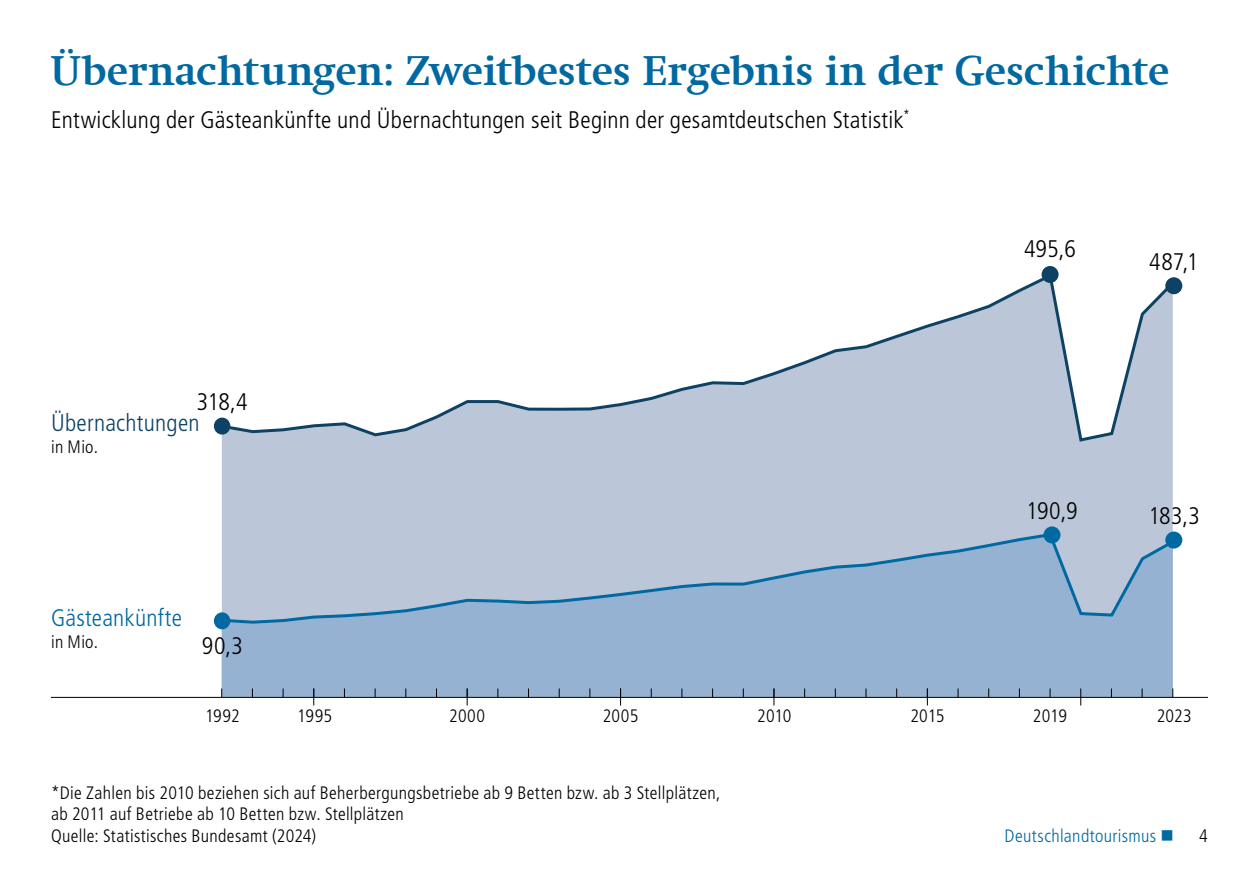
<style>
.page{position:relative;width:1259px;height:893px;background:#fff}
.page>*{position:absolute;margin:0;border:0;box-sizing:border-box;transform-origin:0 0}
.t1{font:700 42px "Swift Com";color:#0069a1}
.t2{font:300 condensed 24px "Frutiger LT Std";letter-spacing:.01em;color:#000}
.t3{font:300 condensed 24px "Frutiger LT Std";letter-spacing:.01em;color:#0d4264}
.t4{font:300 condensed 24px "Frutiger LT Std";letter-spacing:.01em;color:#0069a1}
.t5{font:300 condensed 18px/21.6px "Frutiger LT Std";letter-spacing:.02em;color:#000}
.t6{font:300 condensed 18px "Frutiger LT Std";letter-spacing:.02em;color:#0069a1}
</style>
<div class="page">
<div style="left:222px;top:443px;width:950px;height:88px;background:#bbc7d8"></div>
<div style="left:222px;top:625px;width:950px;height:72px;background:#96b2d3"></div>
<svg style="left:282px;top:688px;width:2px;height:9px"></svg>
<svg style="left:313px;top:688px;width:1px;height:17px"></svg>
<svg style="left:467px;top:688px;width:1px;height:17px"></svg>
<svg style="left:620px;top:688px;width:1px;height:17px"></svg>
<svg style="left:773px;top:688px;width:1px;height:17px"></svg>
<svg style="left:927px;top:688px;width:1px;height:17px"></svg>
<svg style="left:1080px;top:688px;width:1px;height:17px"></svg>
<div style="left:1041px;top:266px;width:17px;height:17px;background:#0d4264;border-radius:50%"></div>
<div style="left:1165px;top:277px;width:17px;height:17px;background:#0d4264;border-radius:50%"></div>
<svg style="left:214px;top:418px;width:16px;height:17px"></svg>
<div style="left:214px;top:612px;width:16px;height:17px;background:#0069a1;border-radius:50%"></div>
<svg style="left:1043px;top:526px;width:17px;height:17px"></svg>
<div style="left:1165px;top:531px;width:17px;height:18px;background:#0069a1;border-radius:50%"></div>
<hr style="left:51px;top:697px;width:1157px;height:1px;background:#000">
<svg style="left:218px;top:271px;width:959px;height:172px"></svg>
<svg style="left:219px;top:531px;width:957px;height:94px"></svg>
<h1 class="t1" style="left:51px;top:46px;width:1120px">Übernachtungen: Zweitbestes Ergebnis in der Geschichte</h1>
<h2 class="t2" style="left:51px;top:106px;width:860px">Entwicklung der Gästeankünfte und Übernachtungen seit Beginn der gesamtdeutschen Statistik<sup>*</sup></h2>
<h2 class="t2" style="left:197px;top:388px;width:53px">318,4</h2>
<h2 class="t3" style="left:51px;top:409px;width:150px">Übernachtungen</h2>
<p class="t5" style="left:51px;top:436px;width:49px">in Mio.</p>
<h2 class="t4" style="left:51px;top:604px;width:132px">Gästeankünfte</h2>
<p class="t5" style="left:51px;top:631px;width:49px">in Mio.</p>
<h2 class="t2" style="left:202px;top:632px;width:43px">90,3</h2>
<h2 class="t2" style="left:1024px;top:235px;width:54px">495,6</h2>
<h2 class="t2" style="left:1149px;top:248px;width:51px">487,1</h2>
<h2 class="t2" style="left:1026px;top:497px;width:53px">190,9</h2>
<h2 class="t2" style="left:1148px;top:502px;width:53px">183,3</h2>
<p class="t5" style="left:205px;top:706px;width:36px">1992</p>
<p class="t5" style="left:297px;top:706px;width:36px">1995</p>
<p class="t5" style="left:449px;top:706px;width:38px">2000</p>
<p class="t5" style="left:603px;top:706px;width:37px">2005</p>
<p class="t5" style="left:757px;top:706px;width:36px">2010</p>
<p class="t5" style="left:910px;top:706px;width:35px">2015</p>
<p class="t5" style="left:1033px;top:706px;width:36px">2019</p>
<p class="t5" style="left:1156px;top:706px;width:37px">2023</p>
<p class="t5" style="left:51px;top:782px;width:671px">*Die Zahlen bis 2010 beziehen sich auf Beherbergungsbetriebe ab 9 Betten bzw. ab 3 Stellplätzen, ab 2011 auf Betriebe ab 10 Betten bzw. Stellplätzen<br>Quelle: Statistisches Bundesamt (2024)</p>
<p class="t6" style="left:1004px;top:825px;width:171px">Deutschlandtourismus ■</p>
<p class="t5" style="left:1199px;top:825px;width:10px">4</p>
</div>
